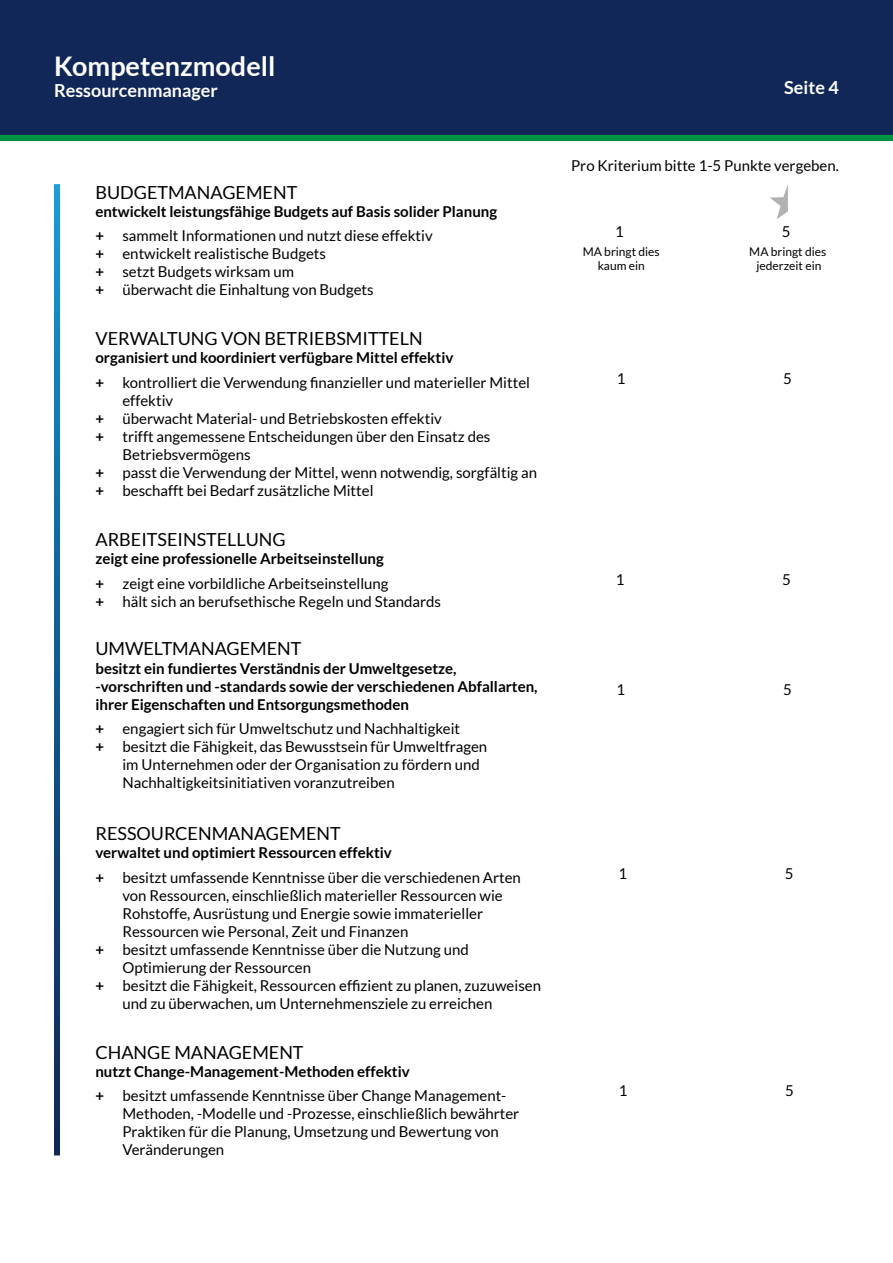
<style>
.page{position:relative;width:893px;height:1263px;background:#fff}
.page>*{position:absolute;margin:0;border:0;box-sizing:border-box;transform-origin:0 0}
.t1{font:700 27px "Lato";color:#fff}
.t2{font:18px "Lato";color:#000}
.t3{font:700 18px "Lato";color:#fff}
.t4{font:15px/18px "Lato";color:#000}
.t5{font:700 15px/24.8px "Lato";color:#000}
.t6{font:12px/14.4px "Lato";color:#000;text-align:center}
.s1{font-weight:400}
.s2{font-weight:700}
</style>
<div class="page">
<div style="left:0;top:0;width:893px;height:141px;background:#102757"></div>
<div style="left:0;top:135px;width:893px;height:6px;background:#009641"></div>
<svg style="left:770px;top:185px;width:18px;height:34px"></svg>
<svg style="left:54px;top:184px;width:6px;height:971px;background:#105c92"></svg>
<h1 class="t1" style="left:54px;top:50px;width:223px">Kompetenzmodell</h1>
<p class="t3" style="left:54px;top:80px;width:165px">Ressourcenmanager</p>
<p class="t2" style="left:95px;top:182px;width:203px">BUDGETMANAGEMENT</p>
<p class="t5" style="left:95px;top:199px;width:403px">entwickelt leistungsfähige Budgets auf Basis solider Planung + <span class="s1">sammelt Informationen und nutzt diese effektiv</span></p>
<p class="t4" style="left:95px;top:245px;width:280px"><span class="s2">+</span> entwickelt realistische Budgets<br><span class="s2">+</span> setzt Budgets wirksam um<br><span class="s2">+</span> überwacht die Einhaltung von Budgets</p>
<p class="t2" style="left:95px;top:329px;width:329px">VERWALTUNG VON BETRIEBSMITTELN</p>
<p class="t4" style="left:95px;top:345px;width:436px;line-height:24.8px"><span class="s2">organisiert und koordiniert verfügbare Mittel effektiv<br>+</span> kontrolliert die Verwendung finanzieller und materieller Mittel</p>
<p class="t4" style="left:122px;top:392px;width:52px">effektiv</p>
<p class="t4" style="left:95px;top:410px;width:348px"><span class="s2">+</span> überwacht Material- und Betriebskosten effektiv</p>
<p class="t4" style="left:95px;top:428px;width:396px"><span class="s2">+</span> trifft angemessene Entscheidungen über den Einsatz des</p>
<p class="t4" style="left:122px;top:446px;width:130px">Betriebsvermögens</p>
<p class="t4" style="left:95px;top:464px;width:443px"><span class="s2">+</span> passt die Verwendung der Mittel, wenn notwendig, sorgfältig an</p>
<p class="t4" style="left:95px;top:482px;width:280px"><span class="s2">+</span> beschafft bei Bedarf zusätzliche Mittel</p>
<p class="t2" style="left:95px;top:529px;width:192px">ARBEITSEINSTELLUNG</p>
<p class="t5" style="left:95px;top:546px;width:295px">zeigt eine professionelle Arbeitseinstellung + <span class="s1">zeigt eine vorbildliche Arbeitseinstellung</span></p>
<p class="t4" style="left:95px;top:592px;width:347px"><span class="s2">+</span> hält sich an berufsethische Regeln und Standards</p>
<p class="t2" style="left:95px;top:639px;width:208px">UMWELTMANAGEMENT</p>
<p class="t5" style="left:95px;top:659px;width:444px;line-height:18px">besitzt ein fundiertes Verständnis der Umweltgesetze, -vorschriften und -standards sowie der verschiedenen Abfallarten, ihrer Eigenschaften und Entsorgungsmethoden</p>
<p class="t4" style="left:95px;top:720px;width:366px"><span class="s2">+</span> engagiert sich für Umweltschutz und Nachhaltigkeit</p>
<p class="t4" style="left:95px;top:738px;width:393px"><span class="s2">+</span> besitzt die Fähigkeit, das Bewusstsein für Umweltfragen</p>
<p class="t4" style="left:122px;top:756px;width:359px">im Unternehmen oder der Organisation zu fördern und</p>
<p class="t4" style="left:122px;top:774px;width:274px">Nachhaltigkeitsinitiativen voranzutreiben</p>
<p class="t2" style="left:95px;top:823px;width:247px">RESSOURCENMANAGEMENT</p>
<p class="t4" style="left:95px;top:840px;width:427px;line-height:24.8px"><span class="s2">verwaltet und optimiert Ressourcen effektiv<br>+</span> besitzt umfassende Kenntnisse über die verschiedenen Arten</p>
<p class="t4" style="left:122px;top:886px;width:382px">von Ressourcen, einschließlich materieller Ressourcen wie</p>
<p class="t4" style="left:122px;top:904px;width:362px">Rohstoffe, Ausrüstung und Energie sowie immaterieller</p>
<p class="t4" style="left:122px;top:922px;width:287px">Ressourcen wie Personal, Zeit und Finanzen</p>
<p class="t4" style="left:95px;top:940px;width:375px"><span class="s2">+</span> besitzt umfassende Kenntnisse über die Nutzung und</p>
<p class="t4" style="left:122px;top:958px;width:190px">Optimierung der Ressourcen</p>
<p class="t4" style="left:95px;top:976px;width:447px"><span class="s2">+</span> besitzt die Fähigkeit, Ressourcen effizient zu planen, zuzuweisen</p>
<p class="t4" style="left:122px;top:994px;width:371px">und zu überwachen, um Unternehmensziele zu erreichen</p>
<p class="t2" style="left:95px;top:1042px;width:210px">CHANGE MANAGEMENT</p>
<p class="t4" style="left:95px;top:1059px;width:413px;line-height:24.8px"><span class="s2">nutzt Change-Management-Methoden effektiv<br>+</span> besitzt umfassende Kenntnisse über Change Management-</p>
<p class="t4" style="left:122px;top:1105px;width:398px">Methoden, -Modelle und -Prozesse, einschließlich bewährter<br>Praktiken für die Planung, Umsetzung und Bewertung von<br>Veränderungen</p>
<p class="t3" style="left:784px;top:77px;width:56px">Seite 4</p>
<p class="t4" style="left:571px;top:156px;width:269px">Pro Kriterium bitte 1-5 Punkte vergeben.</p>
<p class="t4" style="left:615px;top:223px;width:10px">1</p>
<p class="t4" style="left:782px;top:223px;width:10px">5</p>
<p class="t6" style="left:583px;top:244px;width:79px">MA bringt dies kaum ein</p>
<p class="t6" style="left:749px;top:244px;width:79px">MA bringt dies jederzeit ein</p>
<p class="t4" style="left:617px;top:369px;width:10px">1</p>
<p class="t4" style="left:783px;top:369px;width:10px">5</p>
<p class="t4" style="left:616px;top:570px;width:10px">1</p>
<p class="t4" style="left:782px;top:570px;width:10px">5</p>
<p class="t4" style="left:616px;top:681px;width:10px">1</p>
<p class="t4" style="left:783px;top:681px;width:10px">5</p>
<p class="t4" style="left:618px;top:864px;width:10px">1</p>
<p class="t4" style="left:785px;top:864px;width:10px">5</p>
<p class="t4" style="left:619px;top:1081px;width:10px">1</p>
<p class="t4" style="left:785px;top:1081px;width:10px">5</p>
</div>
